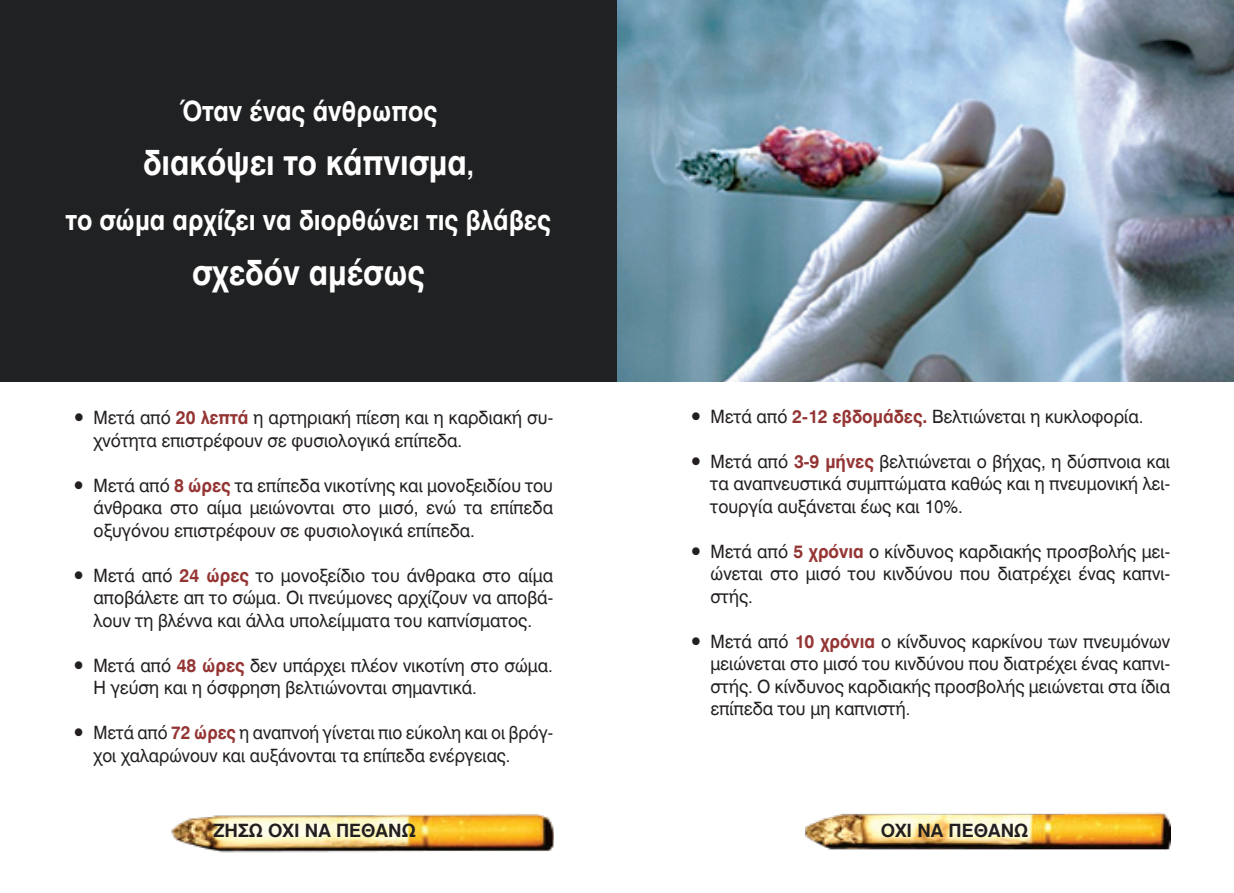
<style>
.page{position:relative;width:1234px;height:893px;background:#fff}
.page>*{position:absolute;margin:0;border:0;box-sizing:border-box;transform-origin:0 0}
.t1{font:34.2px "UB Helvetica Bold";color:#fff;scale:.91 1}
.t2{font:27.3px "UB Helvetica Bold";color:#fff;scale:.91 1}
.t3{font:18px/22.5px "UB Helvetica";color:#231f20;text-align:justify;scale:.95 1}
.t4{font:18px "UB Helvetica Bold";color:#231f20}
.s1{font-size:27.3px}
.s2{font-family:"UB Helvetica Bold";color:#943534}
</style>
<div class="page">
<img style="left:171px;top:814px;width:382px;height:39px">
<div style="left:0;top:0;width:617px;height:381px;background:#202122"></div>
<img style="left:805px;top:812px;width:364px;height:38px">
<img style="left:617px;top:0;width:616px;height:381px">
<h2 class="t2" style="left:180px;top:94px;width:284px">Όταν ένας άνθρωπος</h2>
<h1 class="t1" style="left:143px;top:142px;width:365px">διακόψει το κάπνισµα<span class="s1">,</span></h1>
<h2 class="t2" style="left:66px;top:203px;width:534px">το σώµα αρχίζει να διορθώνει τις βλάβες</h2>
<h1 class="t1" style="left:192px;top:251px;width:257px">σχεδόν αµέσως</h1>
<p class="t3" style="left:94px;top:406px;width:485px;text-indent:-21px">• Μετά από <span class="s2">20 λεπτά</span> η αρτηριακή πίεση και η καρδιακή συ&shy;χνότητα επιστρέφουν σε φυσιολογικά επίπεδα.</p>
<p class="t3" style="left:94px;top:474px;width:485px;text-indent:-21px">• Μετά από <span class="s2">8 ώρες</span> τα επίπεδα νικοτίνης και µονοξειδίου του άνθρακα στο αίµα µειώνονται στο µισό, ενώ τα επίπεδα οξυγόνου επιστρέφουν σε φυσιολογικά επίπεδα.</p>
<p class="t3" style="left:93px;top:564px;width:485px;text-indent:-21px">• Μετά από <span class="s2">24 ώρες</span> το µονοξείδιο του άνθρακα στο αίµα αποβάλετε απ το σώµα. Οι πνεύµονες αρχίζουν να αποβά&shy;λουν τη βλέννα και άλλα υπολείµµατα του καπνίσµατος.</p>
<p class="t3" style="left:93px;top:654px;width:485px;text-indent:-21px">• Μετά από <span class="s2">48 ώρες</span> δεν υπάρχει πλέον νικοτίνη στο σώµα.<br>Η γεύση και η όσφρηση βελτιώνονται σηµαντικά.</p>
<p class="t3" style="left:93px;top:721px;width:485px;text-indent:-21px">• Μετά από <span class="s2">72 ώρες</span> η αναπνοή γίνεται πιο εύκολη και οι βρόγ&shy;χοι χαλαρώνουν και αυξάνονται τα επίπεδα ενέργειας.</p>
<p class="t4" style="left:213px;top:820px;width:203px">ΖΗΣΩ ΟΧΙ ΝΑ ΠΕΘΑΝΩ</p>
<p class="t3" style="left:689px;top:405px;width:479px">• Μετά από <span class="s2">2-12 εβδοµάδες.</span> Βελτιώνεται η κυκλοφορία.</p>
<p class="t3" style="left:710px;top:450px;width:485px;text-indent:-21px">• Μετά από <span class="s2">3-9 µήνες</span> βελτιώνεται ο βήχας, η δύσπνοια και τα αναπνευστικά συµπτώµατα καθώς και η πνευµονική λει&shy;τουργία αυξάνεται έως και 10%.</p>
<p class="t3" style="left:710px;top:540px;width:485px;text-indent:-21px">• Μετά από <span class="s2">5 χρόνια</span> ο κίνδυνος καρδιακής προσβολής µει&shy;ώνεται στο µισό του κινδύνου που διατρέχει ένας καπνι&shy;στής.</p>
<p class="t3" style="left:710px;top:630px;width:485px;text-indent:-21px">• Μετά από <span class="s2">10 χρόνια</span> ο κίνδυνος καρκίνου των πνευµόνων µειώνεται στο µισό του κινδύνου που διατρέχει ένας καπνι&shy;στής. Ο κίνδυνος καρδιακής προσβολής µειώνεται στα ίδια επίπεδα του µη καπνιστή.</p>
<p class="t4" style="left:880px;top:820px;width:149px">ΟΧΙ ΝΑ ΠΕΘΑΝΩ</p>
</div>
